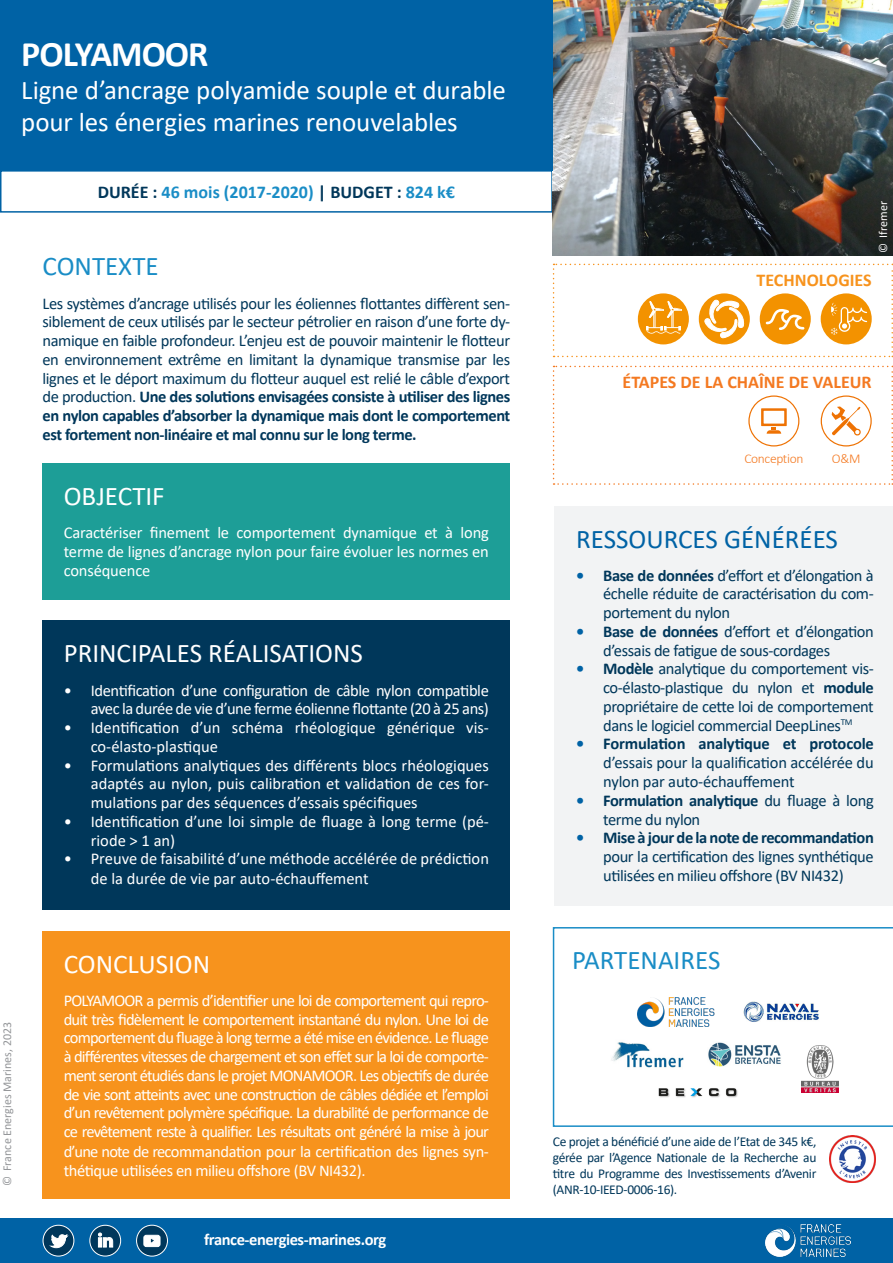
<style>
.page{position:relative;width:893px;height:1263px;background:#fff}
.page>*{position:absolute;margin:0;border:0;box-sizing:border-box;transform-origin:0 0}
.t1{font:700 36px "Calibri";letter-spacing:-.03em;color:#fff}
.t2{font:27px/32.4px "Calibri";letter-spacing:-.005em;color:#fff}
.t3{font:27px "Calibri";color:#1a8dc6}
.t4{font:27px "Calibri";color:#0062a5}
.t5{font:700 18px "Calibri";color:#1a8dc6}
.t6{font:700 18px "Calibri";color:#f47921}
.t7{font:700 18px "Calibri";color:#f7931d}
.t8{font:16.5px/18.9px "Calibri";letter-spacing:-.01em;color:#fff;text-align:justify}
.t9{font:16.5px/18.8px "Calibri";letter-spacing:-.025em;color:#00375a;text-align:justify}
.t10{font:700 16.5px "Calibri";letter-spacing:-.025em;color:#fff}
.t11{font:13.5px/16.2px "Calibri";letter-spacing:-.025em;color:#00375a;text-align:justify}
.t12{font:300 13.5px "Calibri";letter-spacing:-.025em;color:#f47921}
.t13{font:12px "Calibri";color:#939598}
.t14{font:12px "Calibri";color:#fff}
.s1{color:#00375a}
.s2{font-weight:700}
.s3{font-weight:700;color:#0062a5}
</style>
<div class="page">
<div style="left:0;top:1218px;width:893px;height:45px;background:#0062a5"></div>
<img style="left:765px;top:1224px;width:85px;height:32px">
<div style="left:0;top:170px;width:553px;height:43px;border:2px solid #0062a5"></div>
<img style="left:553px;top:0;width:340px;height:255px">
<div style="left:0;top:0;width:553px;height:170px;background:#0062a5"></div>
<div style="left:43px;top:463px;width:467px;height:137px;background:#1d9e97"></div>
<div style="left:43px;top:621px;width:467px;height:289px;background:#00375a"></div>
<div style="left:555px;top:506px;width:338px;height:400px;background:#f2f3f4"></div>
<svg style="left:553px;top:927px;width:340px;height:200px"></svg>
<img style="left:743px;top:1001px;width:77px;height:22px">
<img style="left:637px;top:998px;width:77px;height:28px">
<img style="left:652px;top:1077px;width:91px;height:31px">
<img style="left:829px;top:1135px;width:47px;height:47px">
<div style="left:43px;top:1225px;width:31px;height:31px;background:#00375b;border-radius:50%"></div>
<div style="left:43px;top:1225px;width:31px;height:31px;border:1px solid #fff;border-radius:50%"></div>
<svg style="left:51px;top:1234px;width:16px;height:14px"></svg>
<svg style="left:90px;top:1225px;width:31px;height:31px"></svg>
<div style="left:89px;top:1225px;width:32px;height:31px;border:1px solid #fff;border-radius:50%"></div>
<svg style="left:98px;top:1233px;width:15px;height:14px"></svg>
<svg style="left:137px;top:1225px;width:30px;height:31px"></svg>
<div style="left:136px;top:1225px;width:32px;height:31px;border:1px solid #fff;border-radius:15px"></div>
<svg style="left:144px;top:1235px;width:16px;height:11px"></svg>
<div style="left:43px;top:931px;width:467px;height:268px;background:#f7931d"></div>
<img style="left:610px;top:1037px;width:73px;height:33px">
<img style="left:708px;top:1041px;width:74px;height:25px">
<svg style="left:553px;top:366px;width:340px;height:119px"></svg>
<img style="left:801px;top:1045px;width:38px;height:47px">
<svg style="left:553px;top:264px;width:340px;height:93px"></svg>
<p class="t1" style="left:21px;top:29px;width:189px">POLYAMOOR</p>
<p class="t2" style="left:21px;top:73px;width:486px">Ligne d’ancrage polyamide souple et durable pour les énergies marines renouvelables</p>
<p class="t5" style="left:98px;top:179px;width:359px"><span class="s1">DURÉE :</span> 46 mois (2017-2020) <span class="s1">| BUDGET :</span> 824 k€</p>
<p class="t3" style="left:43px;top:248px;width:118px">CONTEXTE</p>
<p class="t9" style="left:43px;top:293px;width:469px">Les systèmes d’ancrage utilisés pour les éoliennes flottantes diffèrent sen&shy;siblement de ceux utilisés par le secteur pétrolier en raison d’une forte dy&shy;namique en faible profondeur. L’enjeu est de pouvoir maintenir le flotteur en environnement extrême en limitant la dynamique transmise par les lignes et le déport maximum du flotteur auquel est relié le câble d’export de production. <span class="s2">Une des solutions envisagées consiste à utiliser des lignes en nylon capables d’absorber la dynamique mais dont le comportement est fortement non-linéaire et mal connu sur le long terme.</span></p>
<p class="t2" style="left:64px;top:479px;width:102px">OBJECTIF</p>
<p class="t8" style="left:64px;top:523px;width:427px">Caractériser finement le comportement dynamique et à long terme de lignes d’ancrage nylon pour faire évoluer les normes en conséquence</p>
<p class="t2" style="left:64px;top:636px;width:301px">PRINCIPALES RÉALISATIONS</p>
<p class="t8" style="left:64px;top:680px;width:427px;text-align:right">• Identification d’une configuration de câble nylon compatible avec la durée de vie d’une ferme éolienne flottante (20 à 25 ans)</p>
<p class="t8" style="left:91px;top:718px;width:400px;text-indent:-27px">• Identification d’un schéma rhéologique générique vis&shy;co-élasto-plastique</p>
<p class="t8" style="left:91px;top:755px;width:400px;text-indent:-27px">• Formulations analytiques des différents blocs rhéologiques adaptés au nylon, puis calibration et validation de ces for&shy;mulations par des séquences d’essais spécifiques</p>
<p class="t8" style="left:91px;top:811px;width:400px;text-indent:-27px">• Identification d’une loi simple de fluage à long terme (pé&shy;riode &gt; 1 an)</p>
<p class="t8" style="left:91px;top:849px;width:400px;line-height:19.5px;text-indent:-27px">• Preuve de faisabilité d’une méthode accélérée de prédiction de la durée de vie par auto-échauffement</p>
<p class="t13" style="left:-1px;top:1186px;width:166px;rotate:-90deg">© France Energies Marines, 2023</p>
<p class="t2" style="left:64px;top:947px;width:148px">CONCLUSION</p>
<p class="t8" style="left:64px;top:991px;width:427px">POLYAMOOR a permis d’identifier une loi de comportement qui repro&shy;duit très fidèlement le comportement instantané du nylon. Une loi de comportement du fluage à long terme a été mise en évidence. Le fluage à différentes vitesses de chargement et son effet sur la loi de comporte&shy;ment seront étudiés dans le projet MONAMOOR. Les objectifs de durée de vie sont atteints avec une construction de câbles dédiée et l’emploi d’un revêtement polymère spécifique. La durabilité de performance de ce revêtement reste à qualifier. Les résultats ont généré la mise à jour d’une note de recommandation pour la certification des lignes syn&shy;thétique utilisées en milieu offshore (BV NI432).</p>
<p class="t10" style="left:204px;top:1227px;width:184px">france-energies-marines.org</p>
<p class="t14" style="left:875px;top:253px;width:53px;rotate:-90deg">© Ifremer</p>
<p class="t7" style="left:756px;top:267px;width:117px">TECHNOLOGIES</p>
<p class="t6" style="left:623px;top:369px;width:251px">ÉTAPES DE LA CHAÎNE DE VALEUR</p>
<p class="t12" style="left:744px;top:450px;width:61px">Conception</p>
<p class="t12" style="left:832px;top:450px;width:30px">O&amp;M</p>
<p class="t4" style="left:576px;top:520px;width:263px">RESSOURCES GÉNÉRÉES</p>
<p class="t9" style="left:603px;top:565px;width:272px;text-indent:-27px"><span class="s3">•</span> <span class="s2">Base de données</span> d’effort et d’élongation à échelle réduite de caractérisation du com&shy;portement du nylon</p>
<p class="t9" style="left:603px;top:622px;width:272px;text-indent:-27px"><span class="s3">•</span> <span class="s2">Base de données</span> d’effort et d’élongation d’essais de fatigue de sous-cordages</p>
<p class="t9" style="left:603px;top:659px;width:272px;text-indent:-27px"><span class="s3">•</span> <span class="s2">Modèle</span> analytique du comportement vis&shy;co-élasto-plastique du nylon et <span class="s2">module </span>propriétaire de cette loi de comportement dans le logiciel commercial DeepLines<sup>TM</sup></p>
<p class="t9" style="left:603px;top:734px;width:272px;text-indent:-27px"><span class="s3">•</span> <span class="s2">Formulation analytique et protocole </span>d’essais pour la qualification accélérée du nylon par auto-échauffement</p>
<p class="t9" style="left:603px;top:790px;width:272px;text-indent:-27px"><span class="s3">•</span> <span class="s2">Formulation analytique</span> du fluage à long terme du nylon</p>
<p class="t9" style="left:603px;top:828px;width:272px;text-indent:-27px"><span class="s3">•</span> <span class="s2">Mise à jour de la note de recommandation </span>pour la certification des lignes synthétique utilisées en milieu offshore (BV NI432)</p>
<p class="t3" style="left:572px;top:941px;width:150px">PARTENAIRES</p>
<p class="t11" style="left:553px;top:1132px;width:265px">Ce projet a bénéficié d’une aide de l’Etat de 345 k€, gérée par l’Agence Nationale de la Recherche au titre du Programme des Investissements d’Avenir (ANR-10-IEED-0006-16).</p>
</div>
